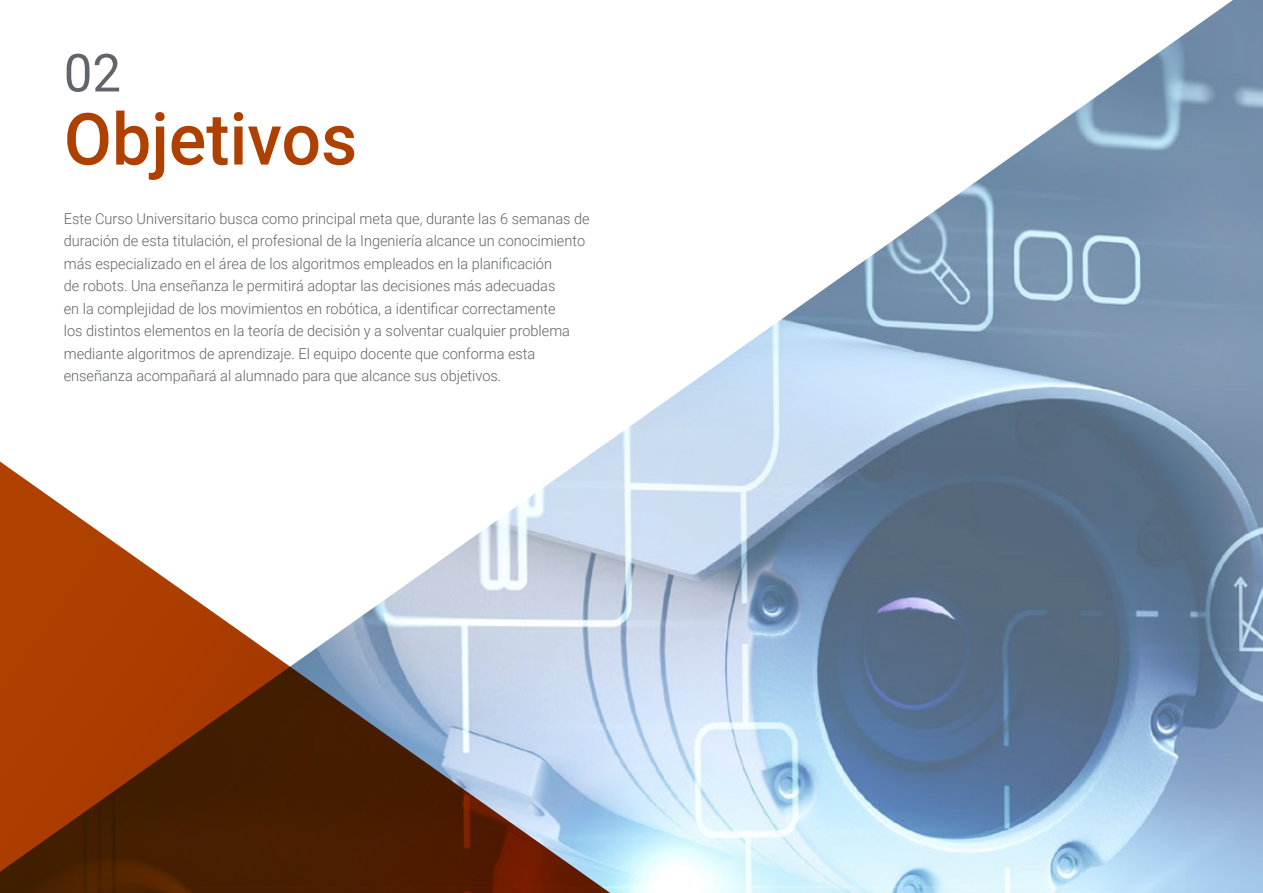
<style>
.page{position:relative;width:1263px;height:893px;background:#fff}
.page>*{position:absolute;margin:0;border:0;box-sizing:border-box;transform-origin:0 0}
.t1{font:500 72px "Roboto";color:#ae4000}
.t2{font:52.5px "Roboto";color:#61646a}
.t3{font:300 15px/22.5px "Roboto";color:#61646a}
</style>
<div class="page">
<img style="left:602px;top:0;width:661px;height:893px">
<svg style="left:0;top:446px;width:640px;height:447px"></svg>
<h2 class="t2" style="left:64px;top:36px;width:59px">02</h2>
<h1 class="t1" style="left:64px;top:89px;width:295px">Objetivos</h1>
<p class="t3" style="left:64px;top:207px;width:527px">Este Curso Universitario busca como principal meta que, durante las 6 semanas de duración de esta titulación, el profesional de la Ingeniería alcance un conocimiento más especializado en el área de los algoritmos empleados en la planificación<br>de robots. Una enseñanza le permitirá adoptar las decisiones más adecuadas<br>en la complejidad de los movimientos en robótica, a identificar correctamente<br>los distintos elementos en la teoría de decisión y a solventar cualquier problema mediante algoritmos de aprendizaje. El equipo docente que conforma esta enseñanza acompañará al alumnado para que alcance sus objetivos.</p>
</div>
